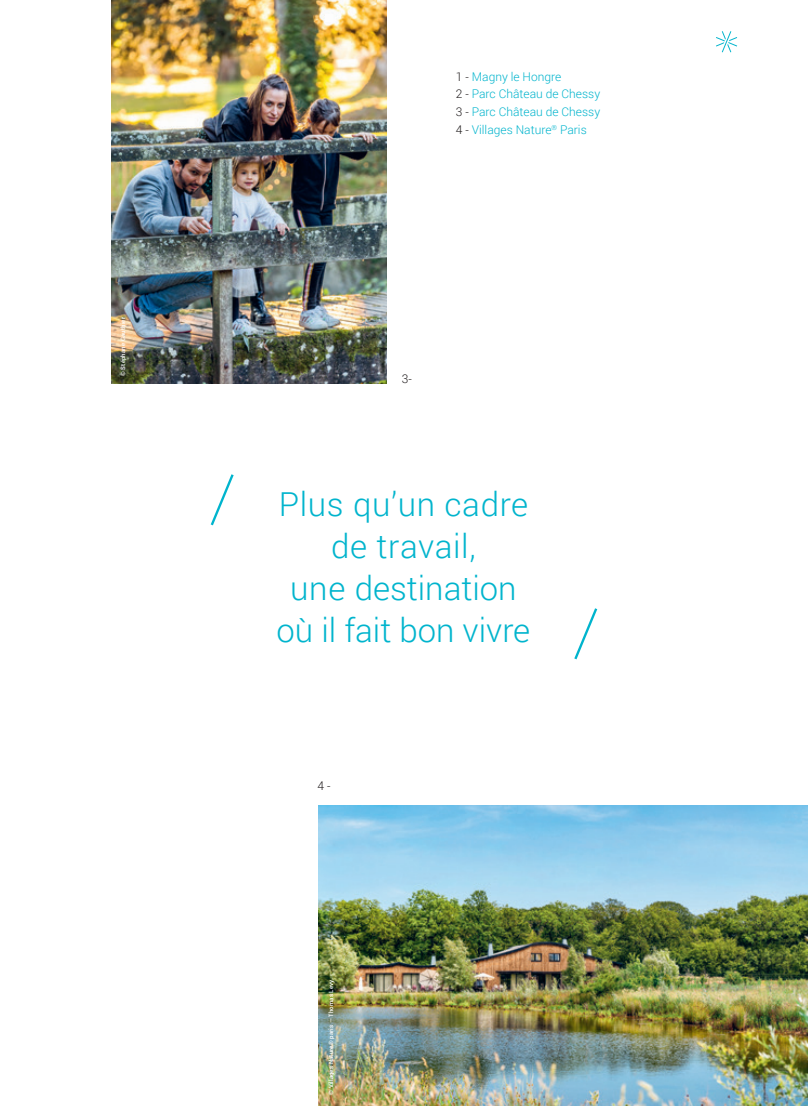
<style>
.page{position:relative;width:808px;height:1106px;background:#fff}
.page>*{position:absolute;margin:0;border:0;box-sizing:border-box;transform-origin:0 0}
.t1{font:300 33px/42px "Roboto";color:#00b4cd;text-align:center}
.t2{font:300 12px/17.7px "Roboto";color:#00b4cd}
.t3{font:300 12px "Roboto";color:#231f20}
.t4{font:500 6px "Roboto";letter-spacing:.02em;color:#fff}
.s1{color:#231f20}
</style>
<div class="page">
<img style="left:111px;top:0;width:276px;height:383px">
<svg style="left:716px;top:31px;width:21px;height:21px"></svg>
<svg style="left:211px;top:474px;width:23px;height:51px"></svg>
<svg style="left:574px;top:608px;width:23px;height:51px"></svg>
<img style="left:318px;top:805px;width:490px;height:301px">
<p class="t4" style="left:119px;top:376px;width:60px;rotate:-90deg">© Stéphane Gauthier</p>
<p class="t2" style="left:456px;top:67px;width:146px"><span class="s1">1 -</span> Magny le Hongre<br><span class="s1">2 -</span> Parc Château de Chessy<br><span class="s1">3 -</span> Parc Château de Chessy<br><span class="s1">4 -</span> Villages Nature<sup>®</sup> Paris</p>
<p class="t3" style="left:402px;top:371px;width:12px">3-</p>
<h1 class="t1" style="left:277px;top:482px;width:255px">Plus qu’un cadre de travail,<br>une destination où il fait bon vivre</h1>
<p class="t3" style="left:318px;top:777px;width:14px">4 -</p>
<p class="t4" style="left:327px;top:1094px;width:117px;rotate:-90deg">© Villages Nature® paris — Thomas Levy</p>
</div>
